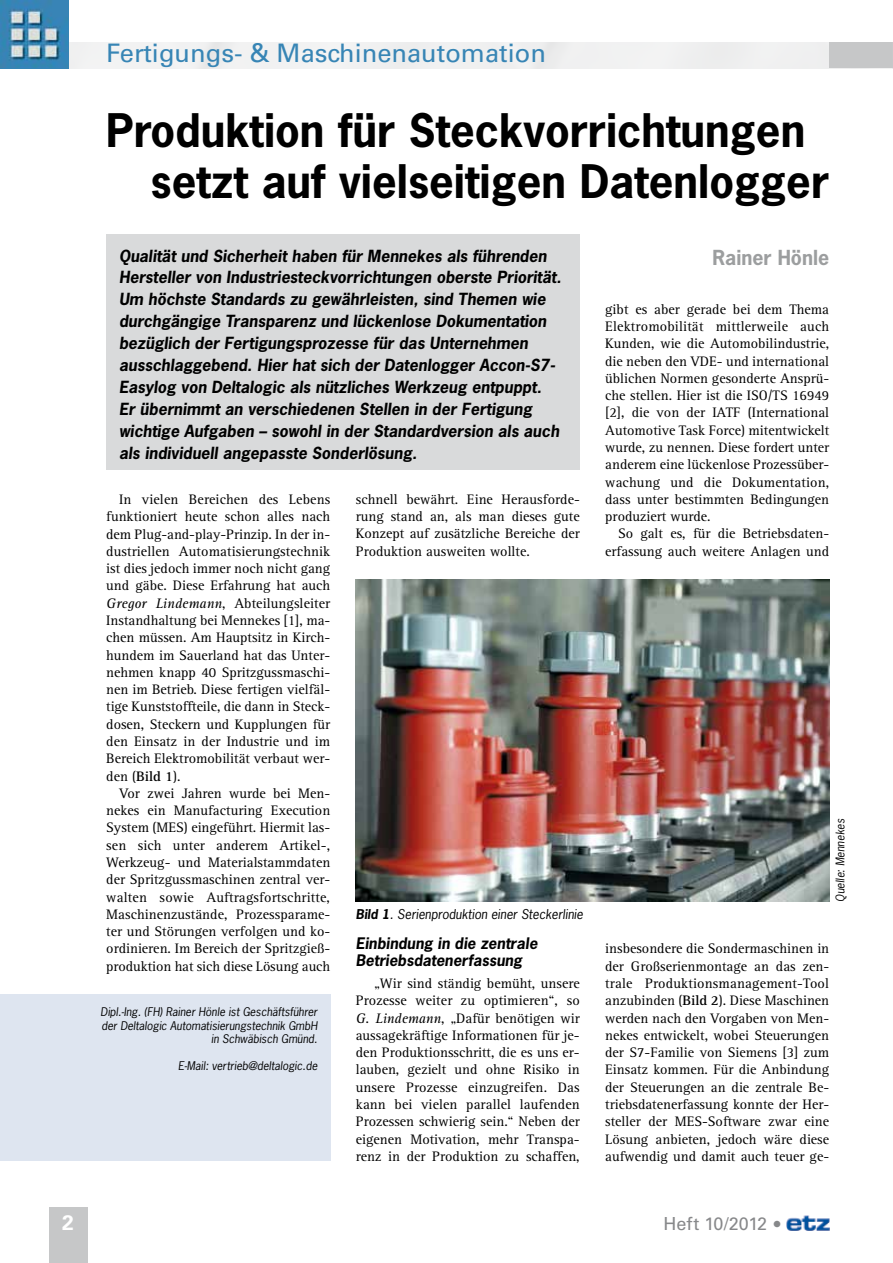
<style>
.page{position:relative;width:893px;height:1263px;background:#fff}
.page>*{position:absolute;margin:0;border:0;box-sizing:border-box;transform-origin:0 0}
.t1{font:700 43.5px/51px "News Gothic Std";color:#000}
.t2{font:25.5px "Univers LT Std";color:#3785b5}
.t3{font:700 21px "Univers LT Std";color:#fff}
.t4{font:700 19.5px "News Gothic Std";color:#9c9e9f}
.t5{font:18px "Univers LT Std";color:#87888a}
.t6{font:italic 700 15.75px/21.9px "News Gothic Std";color:#000}
.t7{font:italic 700 15px/17.2px "News Gothic Std";color:#000}
.t8{font:14.25px/17.2px "Rotis Serif Std";color:#000;text-align:justify}
.t9{font:italic 12.75px "News Gothic Std";color:#000}
.t10{font:italic 11.25px/13.4px "News Gothic Std";color:#000;text-align:right}
.s1{font-style:italic}
.s2{font-weight:700}
.s3{font-family:"Rotis Serif Std"}
</style>
<div class="page">
<div style="left:68px;top:43px;width:761px;height:25px;background:#f0f1f1"></div>
<img style="left:0;top:0;width:68px;height:68px">
<div style="left:829px;top:43px;width:64px;height:25px;background:#c6c7c8"></div>
<img style="left:787px;top:1216px;width:42px;height:14px">
<div style="left:49px;top:1208px;width:38px;height:55px;background:#c6c7c8"></div>
<div style="left:0;top:995px;width:330px;height:166px;background:#dee5f0"></div>
<div style="left:106px;top:234px;width:474px;height:235px;background:#d9dadb"></div>
<img style="left:356px;top:580px;width:473px;height:321px">
<h3 class="t3" style="left:62px;top:1210px;width:13px">2</h3>
<h2 class="t2" style="left:106px;top:38px;width:441px">Fertigungs- &amp; Maschinenautomation</h2>
<h1 class="t1" style="left:151px;top:104px;width:680px;text-indent:-44px">Produktion für Steckvorrichtungen setzt auf vielseitigen Datenlogger</h1>
<p class="t6" style="left:119px;top:245px;width:444px">Qualität und Sicherheit haben für Mennekes als führenden Hersteller von Industriesteckvorrichtungen oberste Priorität.<br>Um höchste Standards zu gewährleisten, sind Themen wie durchgängige Transparenz und lückenlose Dokumentation bezüglich der Fertigungsprozesse für das Unternehmen ausschlaggebend. Hier hat sich der Datenlogger Accon-S7- Easylog von Deltalogic als nützliches Werkzeug entpuppt.<br>Er übernimmt an verschiedenen Stellen in der Fertigung wichtige Aufgaben – sowohl in der Standardversion als auch als individuell angepasste Sonderlösung.</p>
<h3 class="t4" style="left:712px;top:245px;width:118px">Rainer Hönle</h3>
<p class="t8" style="left:605px;top:301px;width:226px">gibt es aber gerade bei dem Thema Elektromobilität mittlerweile auch Kunden, wie die Automobilindustrie, die neben den VDE- und international üblichen Normen gesonderte Ansprü&shy;che stellen. Hier ist die ISO/TS 16949 [2], die von der IATF (International Automotive Task Force) mitentwickelt wurde, zu nennen. Diese fordert unter anderem eine lückenlose Prozessüber&shy;wachung und die Dokumentation, dass unter bestimmten Bedingungen produziert wurde.</p>
<p class="t8" style="left:605px;top:525px;width:225px;text-align:right">So galt es, für die Betriebsdaten&shy;erfassung auch weitere Anlagen und</p>
<p class="t8" style="left:356px;top:491px;width:226px">schnell bewährt. Eine Herausforde&shy;rung stand an, als man dieses gute Konzept auf zusätzliche Bereiche der Produktion ausweiten wollte.</p>
<p class="t8" style="left:106px;top:491px;width:226px;text-indent:13px">In vielen Bereichen des Lebens funktioniert heute schon alles nach dem Plug-and-play-Prinzip. In der in&shy;dustriellen Automatisierungstechnik ist dies jedoch immer noch nicht gang und gäbe. Diese Erfahrung hat auch <span class="s1">Gregor Lindemann</span>, Abteilungsleiter Instandhaltung bei Mennekes [1], ma&shy;chen müssen. Am Hauptsitz in Kirch&shy;hundem im Sauerland hat das Unter&shy;nehmen knapp 40 Spritzgussmaschi&shy;nen im Betrieb. Diese fertigen vielfäl&shy;tige Kunststoffteile, die dann in Steck&shy;dosen, Steckern und Kupplungen für den Einsatz in der Industrie und im Bereich Elektromobilität verbaut wer&shy;den (<span class="s2">Bild 1</span>).</p>
<p class="t8" style="left:106px;top:785px;width:226px;text-indent:13px">Vor zwei Jahren wurde bei Men&shy;nekes ein Manufacturing Execution System (MES) eingeführt. Hiermit las&shy;sen sich unter anderem Artikel-, Werkzeug- und Materialstammdaten der Spritzgussmaschinen zentral ver&shy;walten sowie Auftragsfortschritte, Maschinenzustände, Prozessparame&shy;ter und Störungen verfolgen und ko&shy;ordinieren. Im Bereich der Spritzgieß&shy;produktion hat sich diese Lösung auch</p>
<p class="t10" style="left:834px;top:901px;width:84px;rotate:-90deg">Quelle: Mennekes</p>
<p class="t9" style="left:356px;top:906px;width:229px"><span class="s2">Bild 1</span>. Serienproduktion einer Steckerlinie</p>
<p class="t7" style="left:356px;top:935px;width:183px">Einbindung in die zentrale<br>Betriebsdatenerfassung</p>
<p class="t8" style="left:356px;top:975px;width:225px;text-indent:18px">„Wir sind ständig bemüht, unsere Prozesse weiter zu optimieren“, so <span class="s1">G. Lindemann</span>, „Dafür benötigen wir aussagekräftige Informationen für je&shy;den Produktionsschritt, die es uns er&shy;lauben, gezielt und ohne Risiko in unsere Prozesse einzugreifen. Das kann bei vielen parallel laufenden Prozessen schwierig sein.“ Neben der eigenen Motivation, mehr Transpa&shy;renz in der Produktion zu schaffen,</p>
<p class="t8" style="left:605px;top:940px;width:225px">insbesondere die Sondermaschinen in der Großserienmontage an das zen&shy;trale Produktionsmanagement-Tool anzubinden (<span class="s2">Bild 2</span>). Diese Maschinen werden nach den Vorgaben von Men&shy;nekes entwickelt, wobei Steuerungen der S7-Familie von Siemens [3] zum Einsatz kommen. Für die Anbindung der Steuerungen an die zentrale Be&shy;triebsdatenerfassung konnte der Her&shy;steller der MES-Software zwar eine Lösung anbieten, jedoch wäre diese aufwendig und damit auch teuer ge-</p>
<p class="t10" style="left:101px;top:1005px;width:218px">Dipl.-Ing. (FH) Rainer Hönle ist Geschäftsführer der Deltalogic Automatisierungstechnik GmbH in Schwäbisch Gmünd.</p>
<p class="t10" style="left:178px;top:1059px;width:141px">E-Mail: vertrieb@deltalogic.de</p>
<p class="t5" style="left:663px;top:1213px;width:120px">Heft 10/2012 <span class="s3">•</span></p>
</div>
